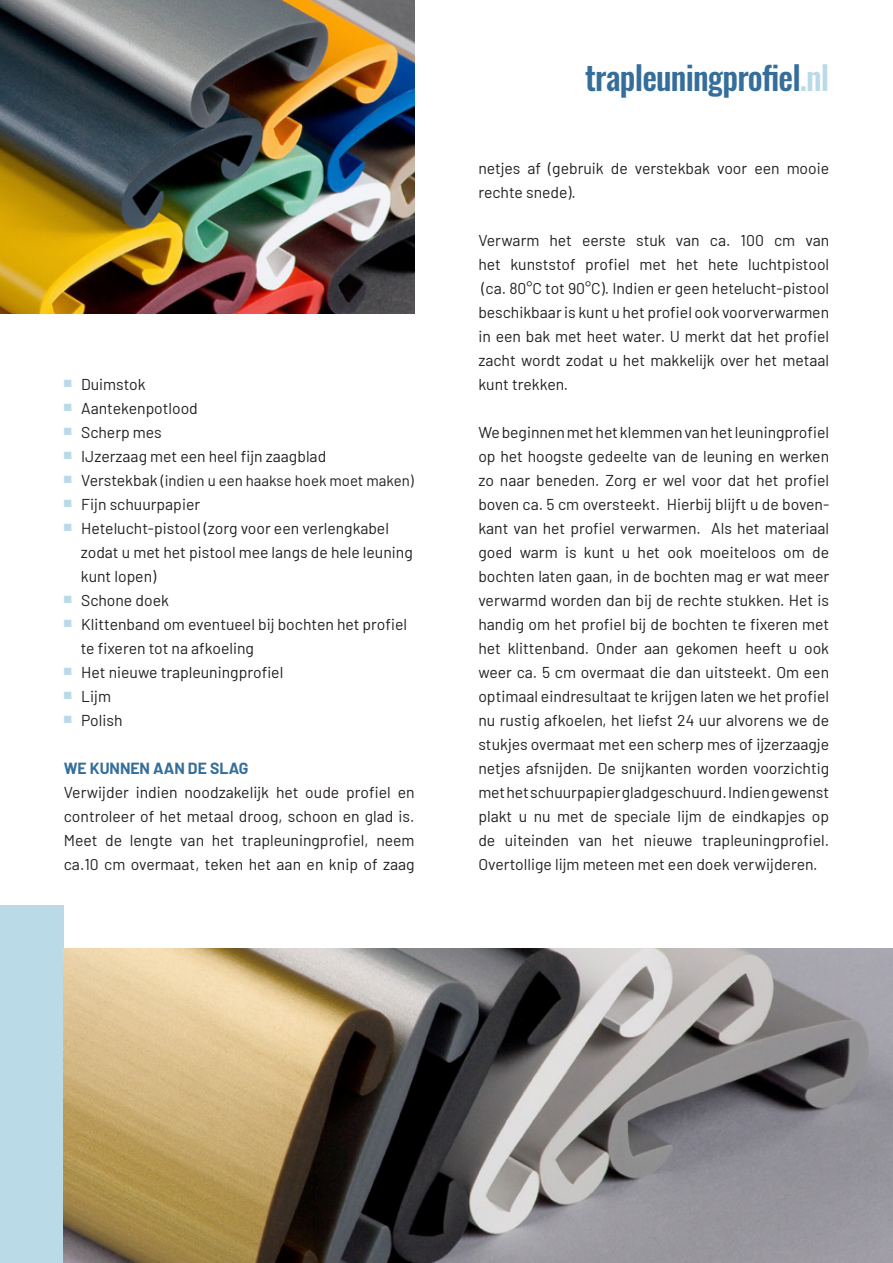
<style>
.page{position:relative;width:893px;height:1263px;background:#fff}
.page>*{position:absolute;margin:0;border:0;box-sizing:border-box;transform-origin:0 0}
.t1{font:500 33px "Oswald";letter-spacing:-.025em;color:#356e9a}
.t2{font:15.75px/24px "Barlow";color:#231f20}
.t3{font:700 15.75px "Barlow";color:#356e9a}
.t4{font:15px "Barlow";color:#231f20}
.s1{font-size:15.75px}
.s2{color:#bbdae8}
</style>
<div class="page">
<div style="left:0;top:906px;width:64px;height:357px;background:#bbdae8"></div>
<img style="left:64px;top:948px;width:829px;height:315px">
<img style="left:0;top:0;width:415px;height:314px">
<p class="t2" style="left:64px;top:371px;width:83px"><sup>■</sup> Duimstok</p>
<p class="t2" style="left:64px;top:395px;width:136px"><sup>■</sup> Aantekenpotlood</p>
<p class="t2" style="left:64px;top:419px;width:99px"><sup>■</sup> Scherp mes</p>
<p class="t2" style="left:64px;top:443px;width:264px"><sup>■</sup> IJzerzaag met een heel fijn zaagblad</p>
<p class="t4" style="left:64px;top:470px;width:351px"><sup>■</sup> <span class="s1">Verstekbak</span> (indien u een haakse hoek moet maken)</p>
<p class="t2" style="left:64px;top:491px;width:138px"><sup>■</sup> Fijn schuurpapier</p>
<p class="t2" style="left:64px;top:515px;width:327px"><sup>■</sup> Hetelucht-pistool (zorg voor een verlengkabel</p>
<p class="t2" style="left:81px;top:539px;width:334px">zodat u met het pistool mee langs de hele leuning</p>
<p class="t2" style="left:81px;top:563px;width:77px">kunt lopen)</p>
<p class="t2" style="left:64px;top:587px;width:107px"><sup>■</sup> Schone doek</p>
<p class="t2" style="left:64px;top:611px;width:345px"><sup>■</sup> Klittenband om eventueel bij bochten het profiel</p>
<p class="t2" style="left:81px;top:635px;width:175px">te fixeren tot na afkoeling</p>
<p class="t2" style="left:64px;top:659px;width:221px"><sup>■</sup> Het nieuwe trapleuningprofiel</p>
<p class="t2" style="left:64px;top:683px;width:49px"><sup>■</sup> Lijm</p>
<p class="t2" style="left:64px;top:707px;width:60px"><sup>■</sup> Polish</p>
<p class="t3" style="left:64px;top:757px;width:186px">WE KUNNEN AAN DE SLAG</p>
<p class="t2" style="left:64px;top:779px;width:352px">Verwijder indien noodzakelijk het oude profiel en controleer of het metaal droog, schoon en glad is.</p>
<p class="t2" style="left:64px;top:827px;width:352px">Meet de lengte van het trapleuningprofiel, neem ca.10 cm overmaat, teken het aan en knip of zaag</p>
<p class="t1" style="left:585px;top:55px;width:246px">trapleuningprofiel<span class="s2">.nl</span></p>
<p class="t2" style="left:478px;top:155px;width:352px">netjes af (gebruik de verstekbak voor een mooie</p>
<p class="t2" style="left:478px;top:179px;width:99px">rechte snede).</p>
<p class="t2" style="left:478px;top:227px;width:352px">Verwarm het eerste stuk van ca. 100 cm van</p>
<p class="t2" style="left:478px;top:251px;width:352px">het kunststof profiel met het hete luchtpistool</p>
<p class="t2" style="left:478px;top:275px;width:352px;text-align:justify">(ca. 80°C tot 90°C). Indien er geen hetelucht-pistool beschikbaar is kunt u het profiel ook voorverwarmen in een bak met heet water. U merkt dat het profiel zacht wordt zodat u het makkelijk over het metaal kunt trekken.</p>
<p class="t2" style="left:478px;top:419px;width:352px">We beginnen met het klemmen van het leuningprofiel</p>
<p class="t2" style="left:478px;top:443px;width:352px">op het hoogste gedeelte van de leuning en werken</p>
<p class="t2" style="left:478px;top:467px;width:352px">zo naar beneden. Zorg er wel voor dat het profiel</p>
<p class="t2" style="left:478px;top:491px;width:352px">boven ca. 5 cm oversteekt. Hierbij blijft u de boven-</p>
<p class="t2" style="left:478px;top:515px;width:352px">kant van het profiel verwarmen. Als het materiaal goed warm is kunt u het ook moeiteloos om de</p>
<p class="t2" style="left:478px;top:563px;width:352px;text-align:justify">bochten laten gaan, in de bochten mag er wat meer verwarmd worden dan bij de rechte stukken. Het is handig om het profiel bij de bochten te fixeren met het klittenband. Onder aan gekomen heeft u ook weer ca. 5 cm overmaat die dan uitsteekt. Om een</p>
<p class="t2" style="left:478px;top:683px;width:352px;text-align:justify">optimaal eindresultaat te krijgen laten we het profiel nu rustig afkoelen, het liefst 24 uur alvorens we de stukjes overmaat met een scherp mes of ijzerzaagje netjes afsnijden. De snijkanten worden voorzichtig met het schuurpapier gladgeschuurd. Indien gewenst</p>
<p class="t2" style="left:478px;top:803px;width:352px">plakt u nu met de speciale lijm de eindkapjes op</p>
<p class="t2" style="left:478px;top:827px;width:352px">de uiteinden van het nieuwe trapleuningprofiel.</p>
<p class="t2" style="left:478px;top:851px;width:341px">Overtollige lijm meteen met een doek verwijderen.</p>
</div>
